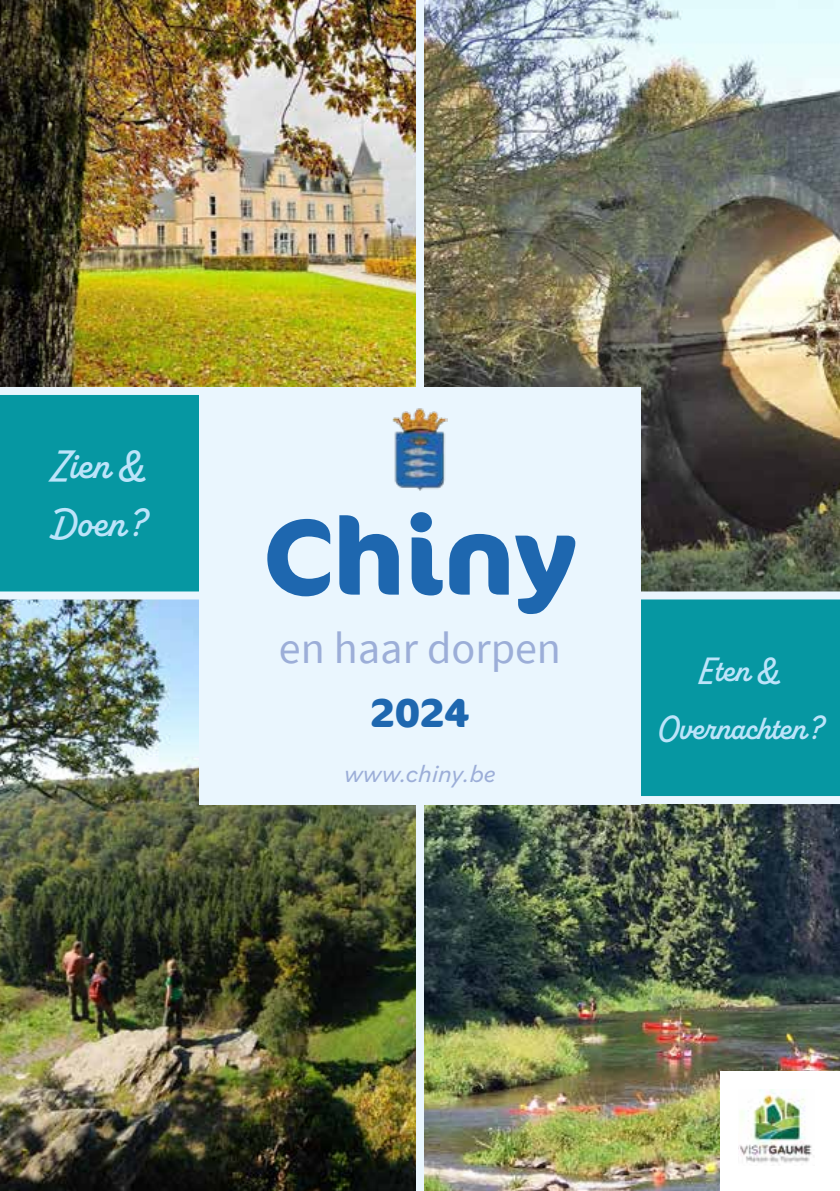
<style>
.page{position:relative;width:840px;height:1191px;background:#fff}
.page>*{position:absolute;margin:0;border:0;box-sizing:border-box;transform-origin:0 0}
.t1{font:700 107.2px "Cocon Pro";color:#1e67af}
.t2{font:44px "Source Sans Pro";color:#9caed8}
.t3{font:700 40.2px "Cocon Pro";color:#1e67af}
.t4{font:600 40px/58px "Alkaline";color:#bce4fa}
.t5{font:600 34px/58px "Alkaline";letter-spacing:-.01em;color:#bce4fa;text-align:center}
.t6{font:italic 26px "Bilo";color:#9caed8}
</style>
<div class="page">
<img style="left:424px;top:0;width:415px;height:591px">
<img style="left:424px;top:804px;width:415px;height:387px">
<img style="left:0;top:599px;width:416px;height:592px">
<img style="left:0;top:0;width:416px;height:387px">
<div style="left:0;top:387px;width:199px;height:204px;background:#0697a2"></div>
<div style="left:640px;top:599px;width:199px;height:205px;background:#0697a2"></div>
<div style="left:416px;top:0;width:8px;height:1191px;background:#eaf6fe"></div>
<div style="left:0;top:591px;width:839px;height:8px;background:#eaf6fe"></div>
<div style="left:640px;top:796px;width:199px;height:8px;background:#eaf6fe"></div>
<div style="left:0;top:387px;width:318px;height:8px;background:#eaf6fe"></div>
<div style="left:199px;top:387px;width:441px;height:417px;background:#eaf6fe"></div>
<div style="left:720px;top:1071px;width:119px;height:120px;background:#fff"></div>
<img style="left:738px;top:1089px;width:74px;height:74px">
<img style="left:392px;top:408px;width:55px;height:83px">
<p class="t4" style="left:52px;top:438px;width:97px">Zien &amp;<br>Doen?</p>
<h1 class="t1" style="left:263px;top:483px;width:315px">Chiny</h1>
<p class="t2" style="left:279px;top:621px;width:283px">en haar dorpen</p>
<p class="t3" style="left:370px;top:685px;width:101px">2024</p>
<p class="t6" style="left:344px;top:755px;width:153px">www.chiny.be</p>
<p class="t5" style="left:657px;top:642px;width:167px">Eten &amp;<br>Overnachten?</p>
</div>
